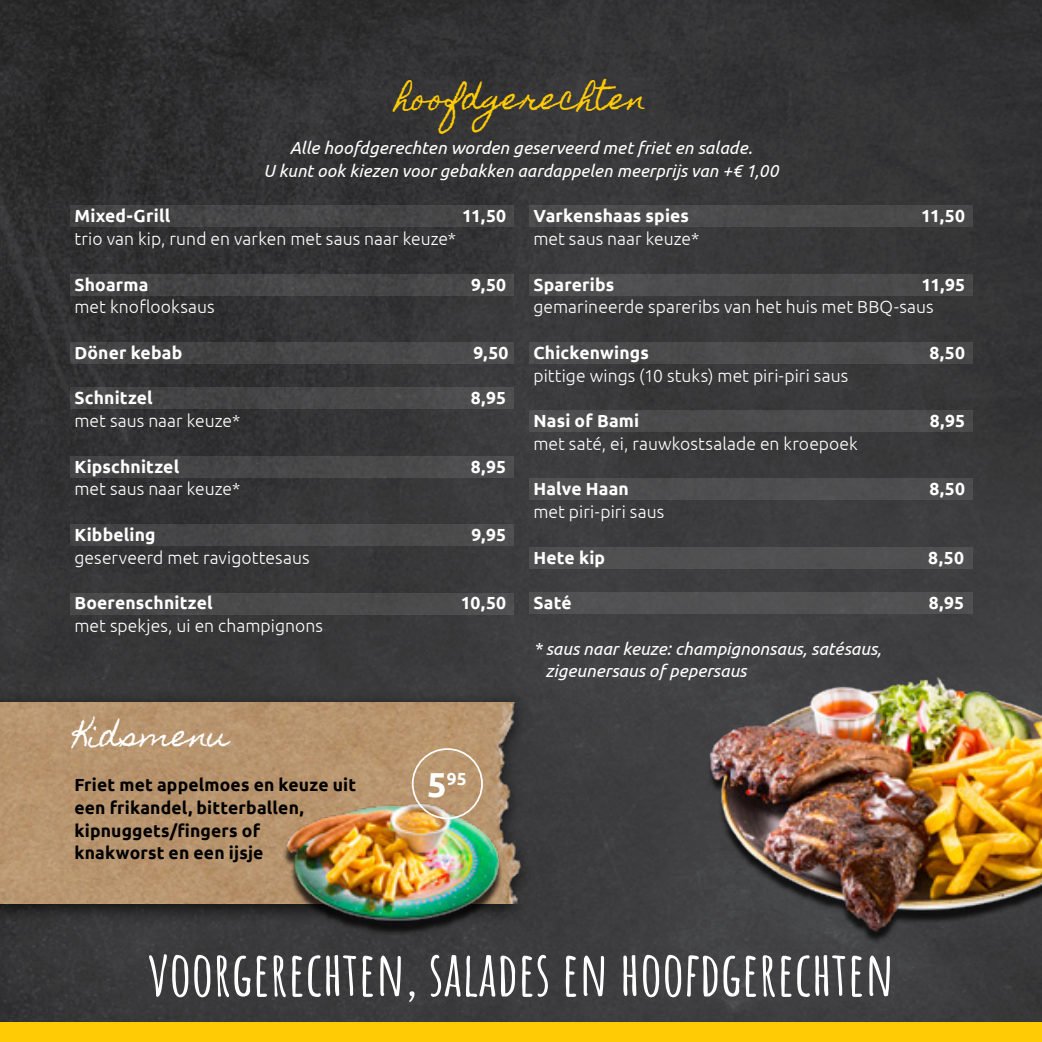
<style>
.page{position:relative;width:1042px;height:1042px;background:#fff}
.page>*{position:absolute;margin:0;border:0;box-sizing:border-box;transform-origin:0 0}
.t1{font:700 61.25px "Amatic SC";color:#fff}
.t2{font:29.75px "Homemade Apple";letter-spacing:.025em;color:#ffcb05}
.t3{font:29.75px "Homemade Apple";letter-spacing:.02em;color:#fff}
.t4{font:300 17.5px "Ubuntu";letter-spacing:.005em;color:#fff}
.t5{font:700 17.5px "Ubuntu";letter-spacing:.01em;color:#fff}
.t6{font:italic 17.5px/22.8px "Ubuntu";color:#fff;text-align:center}
.t7{font:700 17.5px/22.8px "Ubuntu";letter-spacing:.01em;color:#000}
.t8{font:700 17.32px "Ubuntu";color:#fff}
.s1{font-size:34.65px}
</style>
<div class="page">
<div style="left:0;top:0;width:1042px;height:1042px;background:linear-gradient(to right,#323234,#3b3b3d)"></div>
<div style="left:0;top:1022px;width:1042px;height:20px;background:#ffcb05"></div>
<div style="left:0;top:690px;width:535px;height:235px;background:#000;opacity:.75"></div>
<img style="left:0;top:702px;width:529px;height:201px">
<div style="left:283px;top:810px;width:219px;height:124px;background:#000;opacity:.75"></div>
<img style="left:282px;top:794px;width:226px;height:134px">
<div style="left:412px;top:748px;width:71px;height:71px;border:2px solid #fff;border-radius:50%"></div>
<img style="left:692px;top:662px;width:350px;height:286px">
<div style="left:70px;top:206px;width:443px;height:21px;background:#464547"></div>
<div style="left:70px;top:274px;width:443px;height:21px;background:#464647"></div>
<div style="left:70px;top:342px;width:443px;height:21px;background:#474748"></div>
<div style="left:70px;top:388px;width:443px;height:21px;background:#474748"></div>
<div style="left:70px;top:456px;width:443px;height:21px;background:#484849"></div>
<div style="left:70px;top:524px;width:443px;height:21px;background:#49494a"></div>
<div style="left:529px;top:479px;width:443px;height:21px;background:#4e4e50"></div>
<div style="left:529px;top:411px;width:443px;height:21px;background:#4c4c4d"></div>
<div style="left:529px;top:342px;width:443px;height:21px;background:#4b4b4c"></div>
<div style="left:529px;top:274px;width:443px;height:21px;background:#4b4b4c"></div>
<div style="left:529px;top:206px;width:443px;height:21px;background:#4b4a4c"></div>
<div style="left:529px;top:547px;width:443px;height:21px;background:#505052"></div>
<div style="left:70px;top:594px;width:443px;height:21px;background:#4a4a4b"></div>
<div style="left:529px;top:593px;width:443px;height:21px;background:#515152"></div>
<h2 class="t2" style="left:395px;top:81px;width:253px">hoofdgerechten</h2>
<p class="t6" style="left:263px;top:136px;width:516px">Alle hoofdgerechten worden geserveerd met friet en salade.<br>U kunt ook kiezen voor gebakken aardappelen meerprijs van +€ 1,00</p>
<p class="t5" style="left:74px;top:205px;width:97px">Mixed-Grill</p>
<p class="t5" style="left:462px;top:205px;width:45px">11,50</p>
<p class="t4" style="left:74px;top:228px;width:383px">trio van kip, rund en varken met saus naar keuze*</p>
<p class="t5" style="left:74px;top:274px;width:76px">Shoarma</p>
<p class="t5" style="left:471px;top:274px;width:36px">9,50</p>
<p class="t4" style="left:74px;top:296px;width:142px">met knoflooksaus</p>
<p class="t5" style="left:74px;top:342px;width:109px">Döner kebab</p>
<p class="t5" style="left:473px;top:342px;width:36px">9,50</p>
<p class="t5" style="left:74px;top:387px;width:80px">Schnitzel</p>
<p class="t5" style="left:471px;top:387px;width:37px">8,95</p>
<p class="t4" style="left:74px;top:410px;width:167px">met saus naar keuze*</p>
<p class="t5" style="left:74px;top:456px;width:106px">Kipschnitzel</p>
<p class="t5" style="left:471px;top:456px;width:37px">8,95</p>
<p class="t4" style="left:74px;top:478px;width:167px">met saus naar keuze*</p>
<p class="t5" style="left:74px;top:524px;width:83px">Kibbeling</p>
<p class="t5" style="left:471px;top:524px;width:36px">9,95</p>
<p class="t4" style="left:74px;top:547px;width:237px">geserveerd met ravigottesaus</p>
<p class="t5" style="left:74px;top:592px;width:140px">Boerenschnitzel</p>
<p class="t5" style="left:461px;top:592px;width:47px">10,50</p>
<p class="t4" style="left:74px;top:615px;width:250px">met spekjes, ui en champignons</p>
<h2 class="t3" style="left:74px;top:718px;width:156px">Kidsmenu</h2>
<p class="t7" style="left:74px;top:773px;width:283px">Friet met appelmoes en keuze uit een frikandel, bitterballen, kipnuggets/fingers of<br>knakworst en een ijsje</p>
<p class="t8" style="left:427px;top:768px;width:41px"><span class="s1">5</span>95</p>
<p class="t5" style="left:533px;top:205px;width:157px">Varkenshaas spies</p>
<p class="t5" style="left:921px;top:205px;width:45px">11,50</p>
<p class="t4" style="left:533px;top:228px;width:167px">met saus naar keuze*</p>
<p class="t5" style="left:533px;top:274px;width:82px">Spareribs</p>
<p class="t5" style="left:921px;top:274px;width:45px">11,95</p>
<p class="t4" style="left:533px;top:296px;width:402px">gemarineerde spareribs van het huis met BBQ-saus</p>
<p class="t5" style="left:533px;top:342px;width:117px">Chickenwings</p>
<p class="t5" style="left:929px;top:342px;width:37px">8,50</p>
<p class="t4" style="left:533px;top:365px;width:316px">pittige wings (10 stuks) met piri-piri saus</p>
<p class="t5" style="left:533px;top:410px;width:107px">Nasi of Bami</p>
<p class="t5" style="left:930px;top:410px;width:37px">8,95</p>
<p class="t4" style="left:533px;top:433px;width:326px">met saté, ei, rauwkostsalade en kroepoek</p>
<p class="t5" style="left:533px;top:478px;width:97px">Halve Haan</p>
<p class="t5" style="left:929px;top:478px;width:37px">8,50</p>
<p class="t4" style="left:533px;top:501px;width:132px">met piri-piri saus</p>
<p class="t5" style="left:533px;top:547px;width:73px">Hete kip</p>
<p class="t5" style="left:928px;top:547px;width:37px">8,50</p>
<p class="t5" style="left:533px;top:592px;width:40px">Saté</p>
<p class="t5" style="left:929px;top:592px;width:37px">8,95</p>
<p class="t6" style="left:545px;top:636px;width:337px;text-align:left;text-indent:-12px">* saus naar keuze: champignonsaus, satésaus, zigeunersaus of pepersaus</p>
<h1 class="t1" style="left:148px;top:926px;width:748px">VOORGERECHTEN, SALADES EN HOOFDGERECHTEN</h1>
</div>
